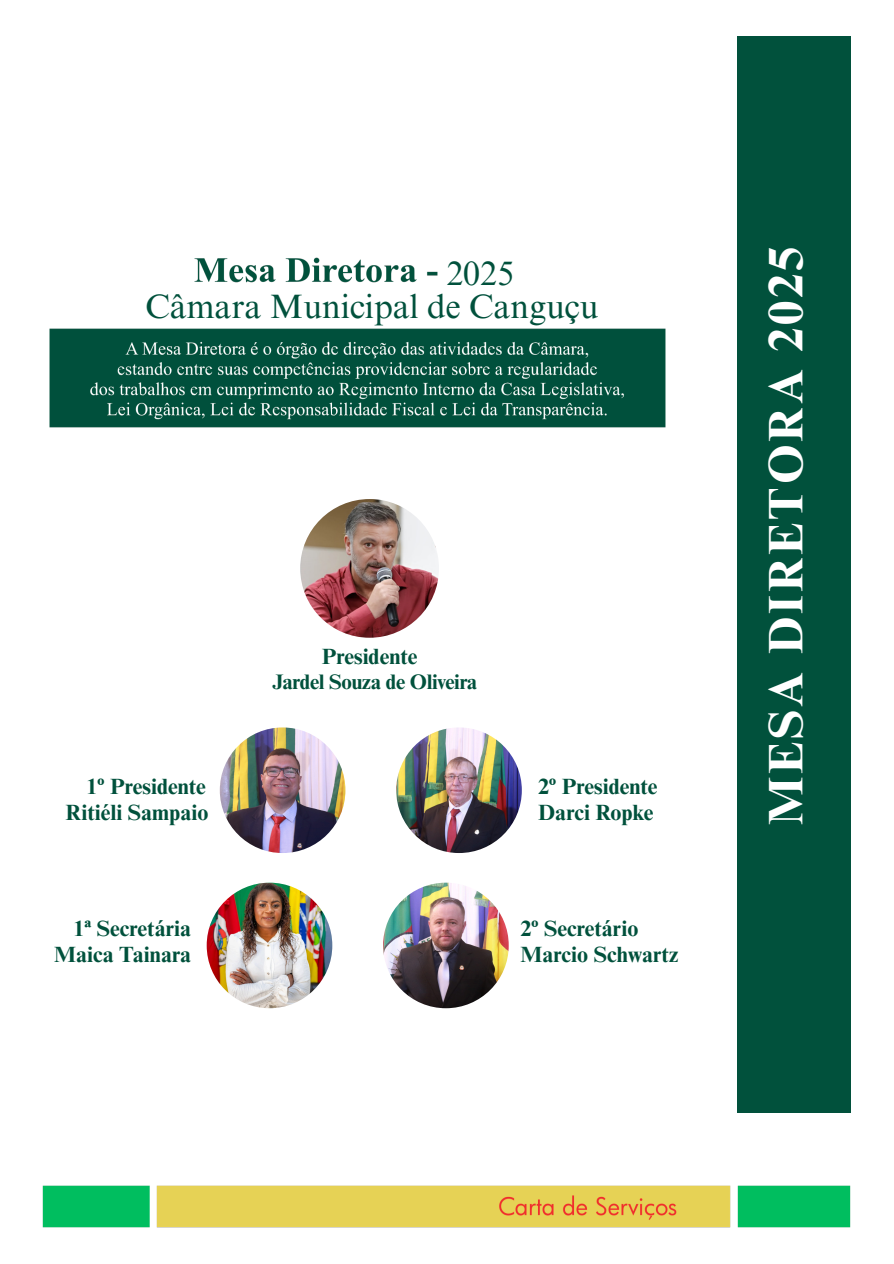
<style>
.page{position:relative;width:894px;height:1264px;background:#fff}
.page>*{position:absolute;margin:0;border:0;box-sizing:border-box;transform-origin:0 0}
.t1{font:700 48.45px "Times NRMT Pro";letter-spacing:.055em;color:#fff}
.t2{font:33.9px "Times NRMT Pro";color:#01513c}
.t3{font:700 22.05px "Times NRMT Pro";color:#01513c}
.t4{font:700 21px "Times NRMT Pro";letter-spacing:-.015em;color:#01513c}
</style>
<div class="page">
<img style="left:194px;top:257px;width:244px;height:26px">
<img style="left:49px;top:328px;width:617px;height:100px">
<div style="left:737px;top:37px;width:112px;height:1075px;background:#01513c"></div>
<img style="left:42px;top:1185px;width:809px;height:43px">
<img style="left:207px;top:882px;width:125px;height:126px;border-radius:50%">
<img style="left:383px;top:882px;width:125px;height:126px;border-radius:50%">
<img style="left:220px;top:727px;width:125px;height:126px;border-radius:50%">
<img style="left:396px;top:727px;width:125px;height:126px;border-radius:50%">
<img style="left:300px;top:499px;width:139px;height:138px;border-radius:50%">
<p class="t2" style="left:446px;top:260px;width:69px">2025</p>
<h2 class="t2" style="left:145px;top:293px;width:454px">Câmara Municipal de Canguçu</h2>
<p class="t3" style="left:87px;top:778px;width:121px">1º Presidente</p>
<p class="t3" style="left:66px;top:804px;width:144px">Ritiéli Sampaio</p>
<p class="t3" style="left:73px;top:920px;width:119px">1ª Secretária</p>
<p class="t3" style="left:54px;top:946px;width:138px">Maica Tainara</p>
<p class="t3" style="left:321px;top:648px;width:97px">Presidente</p>
<p class="t4" style="left:272px;top:674px;width:207px">Jardel Souza de Oliveira</p>
<p class="t3" style="left:538px;top:778px;width:121px">2º Presidente</p>
<p class="t3" style="left:538px;top:804px;width:117px">Darci Ropke</p>
<p class="t3" style="left:520px;top:920px;width:119px">2º Secretário</p>
<p class="t3" style="left:520px;top:946px;width:159px">Marcio Schwartz</p>
<h2 class="t1" style="left:767px;top:824px;width:580px;rotate:-90deg">MESA DIRETORA 2025</h2>
</div>
